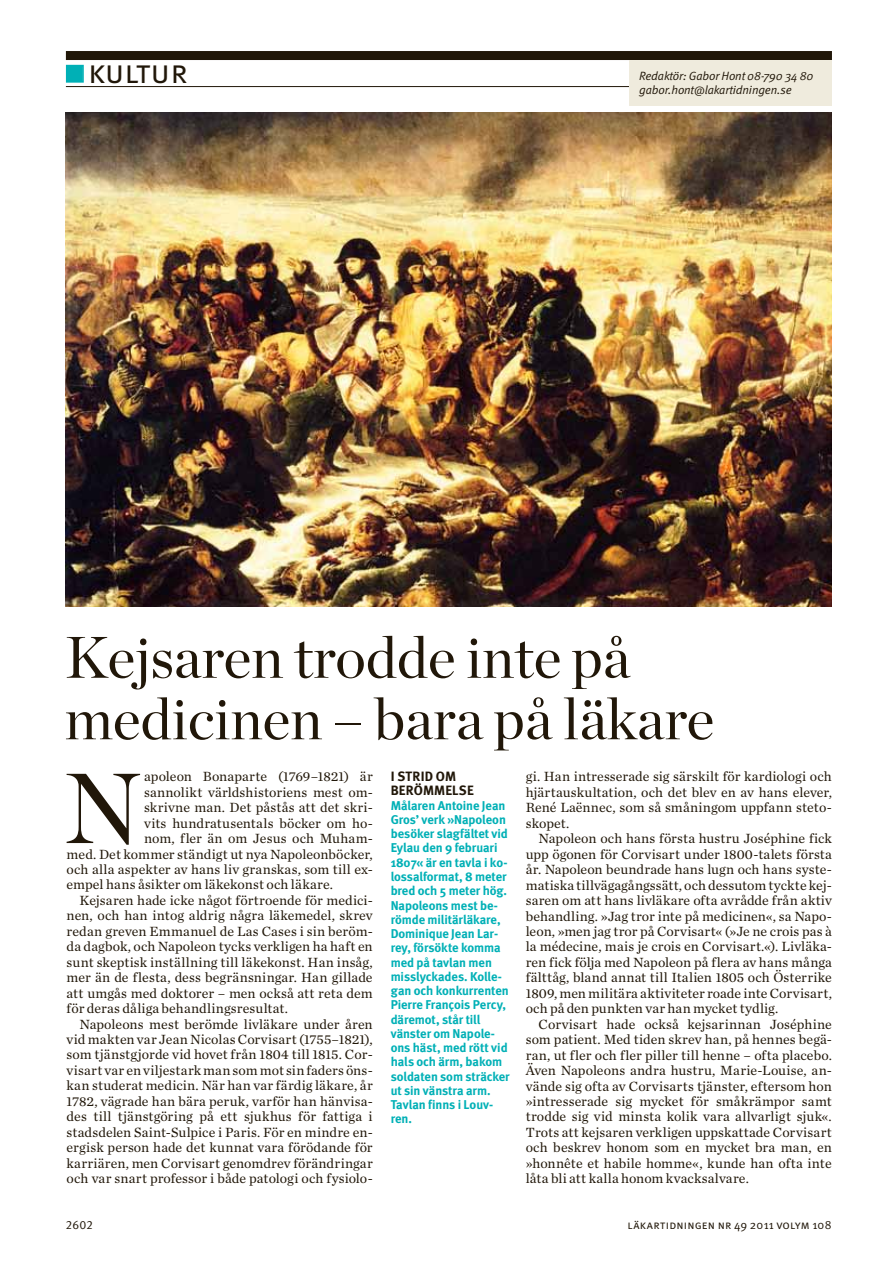
<style>
.page{position:relative;width:893px;height:1263px;background:#fff}
.page>*{position:absolute;margin:0;border:0;box-sizing:border-box;transform-origin:0 0}
.t1{font:99.3px "Chronicle LT Display";color:#211709}
.t2{font:58.5px/61.5px "Chronicle LT Display";color:#211709}
.t3{font:33px "Meta LT Normal Small Caps";color:#211709}
.t4{font:13.95px/15.5px "Chronicle LT Text";letter-spacing:.01em;color:#211709;text-align:justify}
.t5{font:13.5px/14.2px "Meta LT Bold";letter-spacing:.01em;color:#211709}
.t6{font:12.75px/14.2px "Meta LT Bold";letter-spacing:-.005em;color:#00b0b6}
.t7{font:italic 12px/13.5px "Meta LT Normal";letter-spacing:-.01em;color:#211709}
.t8{font:12px "Meta LT Normal Small Caps";letter-spacing:.015em;color:#211709}
.t9{font:12px "Meta LT Normal Utilities";color:#211709}
.s1{color:#00b0b6}
</style>
<div class="page">
<div style="left:66px;top:51px;width:766px;height:9px;background:#211709"></div>
<hr style="left:66px;top:86px;width:766px;height:1px;background:#211709">
<div style="left:66px;top:65px;width:18px;height:18px;border:2px solid #00b0b6"></div>
<div style="left:629px;top:60px;width:203px;height:46px;background:#efebdd"></div>
<img style="left:66px;top:112px;width:766px;height:495px">
<h3 class="t3" style="left:66px;top:52px;width:123px"><span class="s1">■</span> kultur</h3>
<p class="t7" style="left:639px;top:69px;width:176px">Redaktör: Gabor Hont 08-790 34 80 gabor.hont@lakartidningen.se</p>
<h2 class="t2" style="left:65px;top:626px;width:651px">Kejsaren trodde inte på medicinen – bara på läkare</h2>
<h1 class="t1" style="left:63px;top:747px;width:79px">N</h1>
<p class="t4" style="left:144px;top:769px;width:230px">apoleon Bonaparte (1769–1821) är</p>
<p class="t4" style="left:144px;top:784px;width:230px">sannolikt världshistoriens mest om-</p>
<p class="t4" style="left:144px;top:800px;width:230px">skrivne man. Det påstås att det skri-</p>
<p class="t4" style="left:144px;top:815px;width:230px">vits hundratusentals böcker om ho-</p>
<p class="t4" style="left:144px;top:830px;width:230px">nom, fler än om Jesus och Muham-</p>
<p class="t4" style="left:67px;top:846px;width:308px">med. Det kommer ständigt ut nya Napoleonböcker,</p>
<p class="t4" style="left:67px;top:861px;width:308px">och alla aspekter av hans liv granskas, som till ex-</p>
<p class="t4" style="left:67px;top:877px;width:268px">empel hans åsikter om läkekonst och läkare.</p>
<p class="t4" style="left:79px;top:892px;width:295px">Kejsaren hade icke något förtroende för medici-</p>
<p class="t4" style="left:67px;top:908px;width:308px">nen, och han intog aldrig några läkemedel, skrev</p>
<p class="t4" style="left:67px;top:923px;width:308px">redan greven Emmanuel de Las Cases i sin beröm-</p>
<p class="t4" style="left:67px;top:939px;width:308px">da dagbok, och Napoleon tycks verkligen ha haft en</p>
<p class="t4" style="left:67px;top:954px;width:308px">sunt skeptisk inställning till läkekonst. Han insåg,</p>
<p class="t4" style="left:67px;top:970px;width:308px">mer än de flesta, dess begränsningar. Han gillade</p>
<p class="t4" style="left:67px;top:985px;width:308px">att umgås med doktorer – men också att reta dem</p>
<p class="t4" style="left:67px;top:1000px;width:223px">för deras dåliga behandlingsresultat.</p>
<p class="t4" style="left:79px;top:1016px;width:295px">Napoleons mest berömde livläkare under åren</p>
<p class="t4" style="left:67px;top:1031px;width:308px">vid makten var Jean Nicolas Corvisart (1755–1821),</p>
<p class="t4" style="left:67px;top:1047px;width:308px">som tjänstgjorde vid hovet från 1804 till 1815. Cor-</p>
<p class="t4" style="left:67px;top:1062px;width:308px">visart var en viljestark man som mot sin faders öns-</p>
<p class="t4" style="left:67px;top:1078px;width:308px">kan studerat medicin. När han var färdig läkare, år</p>
<p class="t4" style="left:67px;top:1093px;width:308px">1782, vägrade han bära peruk, varför han hänvisa-</p>
<p class="t4" style="left:67px;top:1109px;width:308px">des till tjänstgöring på ett sjukhus för fattiga i</p>
<p class="t4" style="left:67px;top:1124px;width:308px">stadsdelen Saint-Sulpice i Paris. För en mindre en-</p>
<p class="t4" style="left:67px;top:1140px;width:308px">ergisk person hade det kunnat vara förödande för</p>
<p class="t4" style="left:67px;top:1155px;width:308px">karriären, men Corvisart genomdrev förändringar</p>
<p class="t4" style="left:67px;top:1170px;width:308px">och var snart professor i både patologi och fysiolo-</p>
<p class="t5" style="left:391px;top:769px;width:85px">I STRID OM<br>BERÖMMELSE</p>
<p class="t6" style="left:391px;top:798px;width:121px">Målaren Antoine Jean<br>Gros’ verk »Napoleon besöker slagfältet vid<br>Eylau den 9 februari<br>1807« är en tavla i ko&shy;lossalformat, 8 meter bred och 5 meter hög.<br>Napoleons mest be&shy;römde militärläkare,<br>Dominique Jean Lar&shy;rey, försökte komma med på tavlan men misslyckades. Kolle&shy;gan och konkurrenten<br>Pierre François Percy, däremot, står till vänster om Napole&shy;ons häst, med rött vid hals och ärm, bakom soldaten som sträcker ut sin vänstra arm.<br>Tavlan finns i Louv&shy;ren.</p>
<p class="t4" style="left:526px;top:769px;width:308px">gi. Han intresserade sig särskilt för kardiologi och hjärtauskultation, och det blev en av hans elever, René Laënnec, som så småningom uppfann steto&shy;skopet.</p>
<p class="t4" style="left:526px;top:831px;width:308px;text-indent:13px">Napoleon och hans första hustru Joséphine fick upp ögonen för Corvisart under 1800-talets första år. Napoleon beundrade hans lugn och hans syste&shy;matiska tillvägagångssätt, och dessutom tyckte kej&shy;saren om att hans livläkare ofta avrådde från aktiv behandling. »Jag tror inte på medicinen«, sa Napo&shy;leon, »men jag tror på Corvisart« (»Je ne crois pas à la médecine, mais je crois en Corvisart.«). Livläka&shy;ren fick följa med Napoleon på flera av hans många fälttåg, bland annat till Italien 1805 och Österrike 1809, men militära aktiviteter roade inte Corvisart, och på den punkten var han mycket tydlig.</p>
<p class="t4" style="left:526px;top:1016px;width:308px;text-indent:13px">Corvisart hade också kejsarinnan Joséphine som patient. Med tiden skrev han, på hennes begä&shy;ran, ut fler och fler piller till henne – ofta placebo.<br>Även Napoleons andra hustru, Marie-Louise, an&shy;vände sig ofta av Corvisarts tjänster, eftersom hon »intresserade sig mycket för småkrämpor samt trodde sig vid minsta kolik vara allvarligt sjuk«.<br>Trots att kejsaren verkligen uppskattade Corvisart och beskrev honom som en mycket bra man, en »honnête et habile homme«, kunde han ofta inte låta bli att kalla honom kvacksalvare.</p>
<p class="t9" style="left:66px;top:1218px;width:28px">2602</p>
<p class="t8" style="left:628px;top:1218px;width:205px">läkartidningen nr 49 2011 volym 108</p>
</div>
